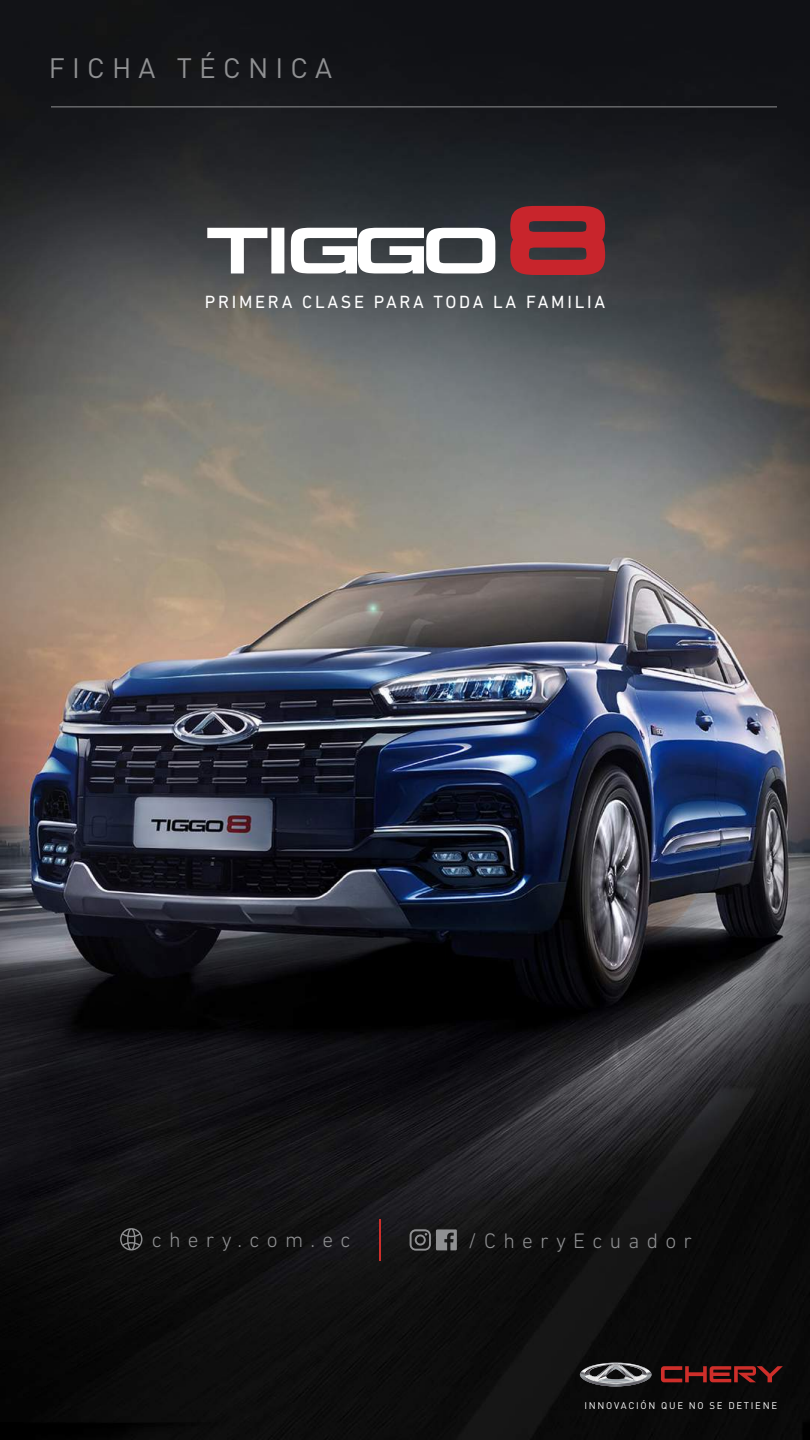
<style>
.page{position:relative;width:810px;height:1440px;background:#fff}
.page>*{position:absolute;margin:0;border:0;box-sizing:border-box;transform-origin:0 0}
.t1{font:27.75px "DIN";letter-spacing:.26em;color:#8f9092}
.t2{font:300 21.38px "DIN Next LT Pro";letter-spacing:.34em;color:#8f9092}
.t3{font:18px "DIN Next LT Pro";letter-spacing:.155em;color:#fff}
.t4{font:9.6px "DIN";letter-spacing:.18em;color:#fff}
</style>
<div class="page">
<img style="left:0;top:0;width:810px;height:1440px">
<svg style="left:661px;top:1366px;width:122px;height:16px;background:#651a18"></svg>
<svg style="left:580px;top:1363px;width:72px;height:23px;background:#656668"></svg>
<hr style="left:51px;top:106px;width:726px;height:1px;background:#8f9092">
<svg style="left:120px;top:1228px;width:22px;height:22px"></svg>
<svg style="left:410px;top:1229px;width:47px;height:22px"></svg>
<hr style="left:379px;top:1219px;width:2px;height:42px;background:#ce2e2a">
<svg style="left:207px;top:228px;width:288px;height:45px"></svg>
<svg style="left:510px;top:206px;width:96px;height:69px;background:#a1282f"></svg>
<h1 class="t1" style="left:49px;top:51px;width:285px">FICHA TÉCNICA</h1>
<p class="t3" style="left:205px;top:292px;width:402px">PRIMERA CLASE PARA TODA LA FAMILIA</p>
<p class="t2" style="left:152px;top:1227px;width:200px">chery.com.ec</p>
<p class="t2" style="left:468px;top:1228px;width:225px">/CheryEcuador</p>
<p class="t4" style="left:584px;top:1400px;width:194px">INNOVACIÓN QUE NO SE DETIENE</p>
</div>
